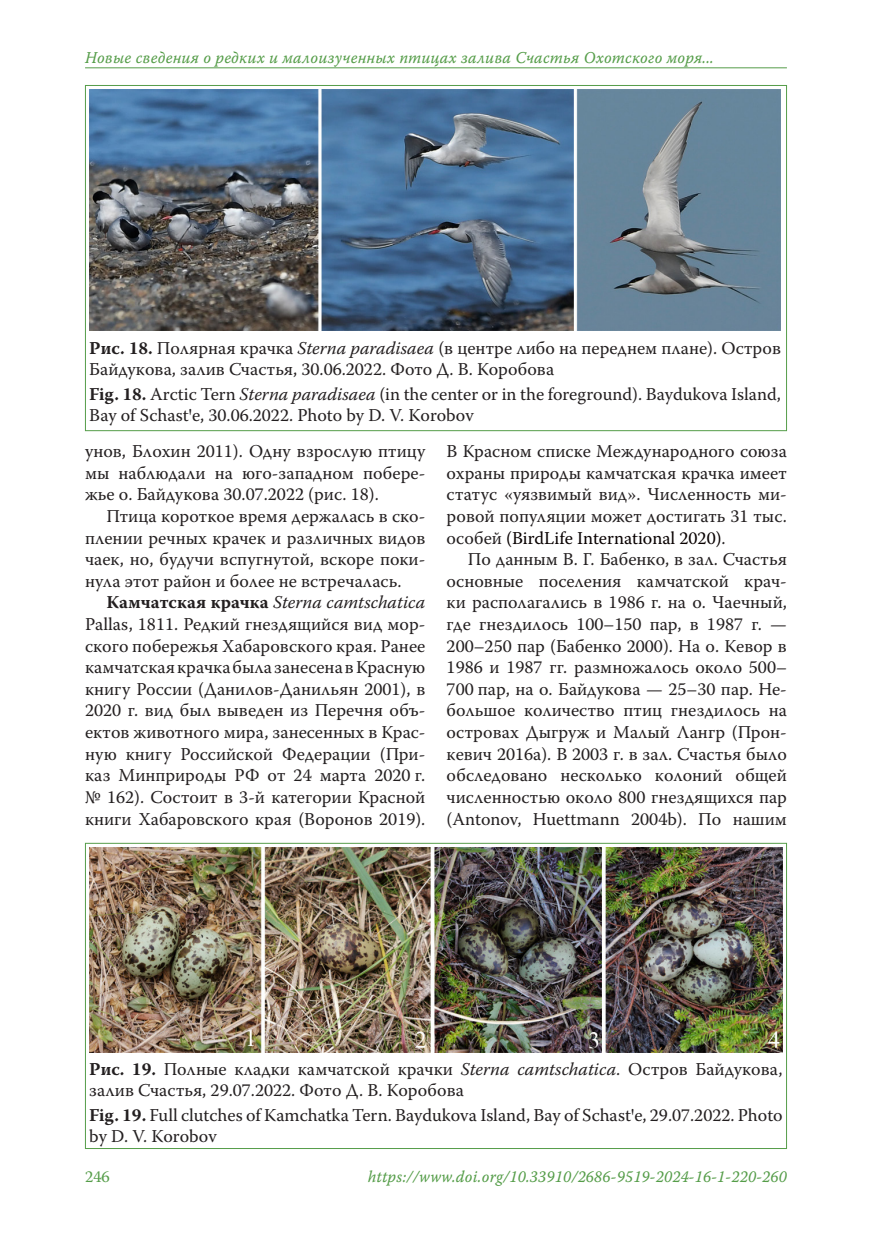
<style>
.page{position:relative;width:872px;height:1234px;background:#fff}
.page>*{position:absolute;margin:0;border:0;box-sizing:border-box;transform-origin:0 0}
.t1{font:18px/21.6px "Warnock Pro";color:#231f20;text-align:justify}
.colon_right{font:16.5px "Warnock Pro It Capt";letter-spacing:.01em;color:#559d49;scale:.95 1}
.t2{font:16.5px "Warnock Pro";color:#559d49}
.s1{font-weight:700}
.s2{font-style:italic}
.s3{font-family:"Times New Roman"}
.s4{color:#080100}
</style>
<div class="page">
<img style="left:89px;top:89px;width:692px;height:241px">
<img style="left:89px;top:847px;width:693px;height:205px">
<hr style="left:85px;top:67px;width:702px;height:1px;background:#559d49">
<p class="colon_right" style="left:85px;top:48px;width:663px">Новые сведения о редких и малоизученных птицах залива Счастья Охотского моря...</p>
<p class="t1" style="left:89px;top:337px;width:693px;line-height:21px"><span class="s1">Рис. 18.</span> Полярная крачка <span class="s2">Sterna paradisaea</span> (в центре либо на переднем плане). Остров<br>Байдукова, залив Счастья, 30.06.2022. Фото Д. В. Коробова</p>
<p class="t1" style="left:89px;top:383px;width:693px;line-height:21px"><span class="s1">Fig. 18.</span> Arctic Tern <span class="s2">Sterna paradisaea</span> (in the center or in the foreground). Baydukova Island,<br>Bay of Schast<span class="s3">ꞌ</span>е, 30.06.2022. Photo by D. V. Korobov</p>
<p class="t1" style="left:85px;top:440px;width:342px">унов, Блохин 2011). Одну взрослую птицу мы наблюдали на юго-западном побере&shy;жье о. Байдукова 30.07.2022 (рис. 18).</p>
<p class="t1" style="left:85px;top:504px;width:342px;text-indent:21px">Птица короткое время держалась в ско&shy;плении речных крачек и различных видов чаек, но, будучи вспугнутой, вскоре поки&shy;нула этот район и более не встречалась.</p>
<p class="t1" style="left:85px;top:591px;width:342px;text-indent:21px"><span class="s1">Камчатская крачка</span> <span class="s2">Sterna camtschatica </span>Pallas, 1811. Редкий гнездящийся вид мор&shy;ского побережья Хабаровского края. Ранее камчатская крачка была занесена в Красную книгу России (Данилов-Данильян 2001), в 2020 г. вид был выведен из Перечня объ&shy;ектов животного мира, занесенных в Крас&shy;ную книгу Российской Федерации (При&shy;каз Минприроды РФ от 24 марта 2020 г. № 162). Состоит в 3-й категории Красной книги Хабаровского края (Воронов 2019).</p>
<p class="t1" style="left:446px;top:440px;width:342px">В Красном списке Международного союза охраны природы камчатская крачка имеет статус «уязвимый вид». Численность ми&shy;ровой популяции может достигать 31 тыс. особей <span class="s4">(BirdLife International 2020)</span>.</p>
<p class="t1" style="left:446px;top:548px;width:342px;text-indent:21px">По данным В. Г. Бабенко, в зал. Счастья основные поселения камчатской крач&shy;ки располагались в 1986 г. на о. Чаечный, где гнездилось 100–150 пар, в 1987 г. — 200–250 пар (Бабенко 2000). На о. Кевор в 1986 и 1987 гг. размножалось около 500– 700 пар, на о. Байдукова — 25–30 пар. Не&shy;большое количество птиц гнездилось на островах Дыгруж и Малый Лангр (Прон&shy;кевич 2016a). В 2003 г. в зал. Счастья было обследовано несколько колоний общей численностью около 800 гнездящихся пар (Antonov, Huettmann 2004b). По нашим</p>
<p class="t1" style="left:89px;top:1057px;width:695px;line-height:21px"><span class="s1">Рис. 19.</span> Полные кладки камчатской крачки <span class="s2">Sterna camtschatica</span>. Остров Байдукова, залив Счастья, 29.07.2022. Фото Д. В. Коробова</p>
<p class="t1" style="left:89px;top:1104px;width:695px;line-height:21px"><span class="s1">Fig. 19.</span> Full clutches of Kamchatka Tern. Baydukova Island, Bay of Schast<span class="s3">ꞌ</span>е, 29.07.2022. Photo by D. V. Korobov</p>
<p class="t2" style="left:85px;top:1166px;width:26px">246</p>
<p class="colon_right" style="left:368px;top:1166px;width:443px">https://www.doi.org/10.33910/2686-9519-2024-16-1-220-260</p>
</div>
